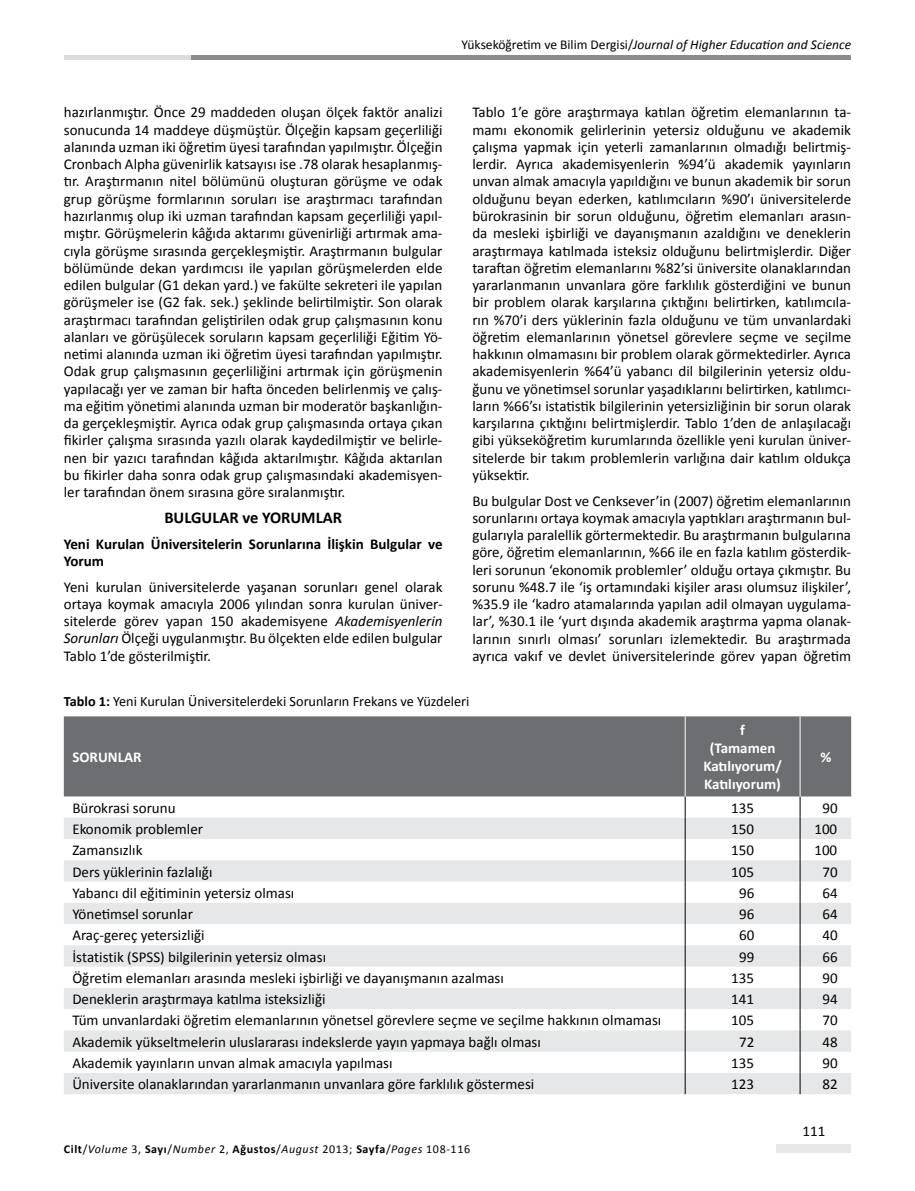
<style>
.page{position:relative;width:915px;height:1191px;background:#fff}
.page>*{position:absolute;margin:0;border:0;box-sizing:border-box;transform-origin:0 0}
.t1{font:700 16.5px "Calibri";color:#000}
.t2{font:15px/17.2px "Calibri";color:#000;text-align:justify}
.t3{font:700 15px/17.2px "Calibri";color:#000}
.t4{font:700 15px/18px "Calibri";color:#fff;text-align:center}
.t5{font:14.25px "Calibri";color:#000}
.t6{font:italic 13.5px "Calibri";color:#000}
.t7{font:italic 12px "Calibri";letter-spacing:.05em;color:#000}
.s1{font-style:normal}
.s2{font-style:italic}
.s3{font-weight:700}
.s4{font-weight:700;font-style:normal}
</style>
<div class="page">
<div style="left:776px;top:1144px;width:74px;height:8px;background:#e6e7e8"></div>
<div style="left:64px;top:55px;width:132px;height:5px;background:#dcddde"></div>
<div style="left:191px;top:55px;width:659px;height:5px;background:#8a8c8e"></div>
<div style="left:64px;top:716px;width:786px;height:80px;background:#6d6e71"></div>
<svg style="left:64px;top:817px;width:786px;height:277px;fill:#e6e7e8"></svg>
<svg style="left:684px;top:796px;width:1px;height:298px"></svg>
<svg style="left:799px;top:796px;width:1px;height:298px"></svg>
<hr style="left:684px;top:716px;width:1px;height:80px;background:#fff">
<hr style="left:799px;top:716px;width:1px;height:80px;background:#fff">
<p class="t6" style="left:461px;top:36px;width:391px"><span class="s1">Yükseköğretim ve Bilim Dergisi/</span>Journal of Higher Education and Science</p>
<p class="t2" style="left:64px;top:104px;width:380px">hazırlanmıştır. Önce 29 maddeden oluşan ölçek faktör analizi sonucunda 14 maddeye düşmüştür. Ölçeğin kapsam geçerliliği alanında uzman iki öğretim üyesi tarafından yapılmıştır. Ölçeğin Cronbach Alpha güvenirlik katsayısı ise .78 olarak hesaplanmış&shy;tır. Araştırmanın nitel bölümünü oluşturan görüşme ve odak grup görüşme formlarının soruları ise araştırmacı tarafından hazırlanmış olup iki uzman tarafından kapsam geçerliliği yapıl&shy;mıştır. Görüşmelerin kâğıda aktarımı güvenirliği artırmak ama&shy;cıyla görüşme sırasında gerçekleşmiştir. Araştırmanın bulgular bölümünde dekan yardımcısı ile yapılan görüşmelerden elde edilen bulgular (G1 dekan yard.) ve fakülte sekreteri ile yapılan görüşmeler ise (G2 fak. sek.) şeklinde belirtilmiştir. Son olarak araştırmacı tarafından geliştirilen odak grup çalışmasının konu alanları ve görüşülecek soruların kapsam geçerliliği Eğitim Yö&shy;netimi alanında uzman iki öğretim üyesi tarafından yapılmıştır.<br>Odak grup çalışmasının geçerliliğini artırmak için görüşmenin yapılacağı yer ve zaman bir hafta önceden belirlenmiş ve çalış&shy;ma eğitim yönetimi alanında uzman bir moderatör başkanlığın&shy;da gerçekleşmiştir. Ayrıca odak grup çalışmasında ortaya çıkan fikirler çalışma sırasında yazılı olarak kaydedilmiştir ve belirle&shy;nen bir yazıcı tarafından kâğıda aktarılmıştır. Kâğıda aktarılan bu fikirler daha sonra odak grup çalışmasındaki akademisyen&shy;ler tarafından önem sırasına göre sıralanmıştır.</p>
<p class="t1" style="left:164px;top:507px;width:117px">BULGULAR ve YORU</p>
<p class="t1" style="left:301px;top:507px;width:41px">MLAR</p>
<p class="t3" style="left:64px;top:535px;width:380px">Yeni Kurulan Üniversitelerin Sorunlarına İlişkin Bulgular ve<br>Yorum</p>
<p class="t2" style="left:64px;top:578px;width:380px">Yeni kurulan üniversitelerde yaşanan sorunları genel olarak ortaya koymak amacıyla 2006 yılından sonra kurulan üniver&shy;sitelerde görev yapan 150 akademisyene <span class="s2">Akademisyenlerin Sorunları</span> Ölçeği uygulanmıştır. Bu ölçekten elde edilen bulgular Tablo 1’de gösterilmiştir.</p>
<p class="t5" style="left:64px;top:692px;width:407px"><span class="s3">Tablo 1:</span> Yeni Kurulan Üniversitelerdeki Sorunların Frekans ve Yüzdeleri</p>
<p class="t2" style="left:472px;top:104px;width:380px">Tablo 1’e göre araştırmaya katılan öğretim elemanlarının ta&shy;mamı ekonomik gelirlerinin yetersiz olduğunu ve akademik çalışma yapmak için yeterli zamanlarının olmadığı belirtmiş&shy;lerdir. Ayrıca akademisyenlerin %94’ü akademik yayınların unvan almak amacıyla yapıldığını ve bunun akademik bir sorun olduğunu beyan ederken, katılımcıların %90’ı üniversitelerde bürokrasinin bir sorun olduğunu, öğretim elemanları arasın&shy;da mesleki işbirliği ve dayanışmanın azaldığını ve deneklerin araştırmaya katılmada isteksiz olduğunu belirtmişlerdir. Diğer taraftan öğretim elemanlarını %82’si üniversite olanaklarından yararlanmanın unvanlara göre farklılık gösterdiğini ve bunun bir problem olarak karşılarına çıktığını belirtirken, katılımcıla&shy;rın %70’i ders yüklerinin fazla olduğunu ve tüm unvanlardaki öğretim elemanlarının yönetsel görevlere seçme ve seçilme hakkının olmamasını bir problem olarak görmektedirler. Ayrıca akademisyenlerin %64’ü yabancı dil bilgilerinin yetersiz oldu&shy;ğunu ve yönetimsel sorunlar yaşadıklarını belirtirken, katılımcı&shy;ların %66’sı istatistik bilgilerinin yetersizliğinin bir sorun olarak karşılarına çıktığını belirtmişlerdir. Tablo 1’den de anlaşılacağı gibi yükseköğretim kurumlarında özellikle yeni kurulan üniver&shy;sitelerde bir takım problemlerin varlığına dair katılım oldukça yüksektir.</p>
<p class="t2" style="left:472px;top:492px;width:380px">Bu bulgular Dost ve Cenksever’in (2007) öğretim elemanlarının sorunlarını ortaya koymak amacıyla yaptıkları araştırmanın bul&shy;gularıyla paralellik görtermektedir. Bu araştırmanın bulgularına göre, öğretim elemanlarının, %66 ile en fazla katılım gösterdik&shy;leri sorunun ‘ekonomik problemler’ olduğu ortaya çıkmıştır. Bu sorunu %48.7 ile ‘iş ortamındaki kişiler arası olumsuz ilişkiler’, %35.9 ile ‘kadro atamalarında yapılan adil olmayan uygulama&shy;lar’, %30.1 ile ‘yurt dışında akademik araştırma yapma olanak&shy;larının sınırlı olması’ sorunları izlemektedir. Bu araştırmada ayrıca vakıf ve devlet üniversitelerinde görev yapan öğretim</p>
<p class="t4" style="left:72px;top:748px;width:18px">SORU</p>
<p class="t4" style="left:108px;top:748px;width:34px">NLAR</p>
<p class="t4" style="left:703px;top:721px;width:80px">f<br>(Tamamen<br>Katılıyorum/<br>Katılıyorum)</p>
<p class="t4" style="left:820px;top:748px;width:12px">%</p>
<p class="t2" style="left:72px;top:799px;width:105px">Bürokrasi sorunu</p>
<p class="t2" style="left:731px;top:799px;width:24px">135</p>
<p class="t2" style="left:822px;top:799px;width:17px">90</p>
<p class="t2" style="left:72px;top:820px;width:132px">Ekonomik problemler</p>
<p class="t2" style="left:731px;top:820px;width:24px">150</p>
<p class="t2" style="left:814px;top:820px;width:24px">100</p>
<p class="t2" style="left:72px;top:841px;width:72px">Zamansızlık</p>
<p class="t2" style="left:731px;top:841px;width:24px">150</p>
<p class="t2" style="left:814px;top:841px;width:24px">100</p>
<p class="t2" style="left:72px;top:863px;width:141px">Ders yüklerinin fazlalığı</p>
<p class="t2" style="left:731px;top:863px;width:24px">105</p>
<p class="t2" style="left:822px;top:863px;width:17px">70</p>
<p class="t2" style="left:72px;top:884px;width:223px">Yabancı dil eğitiminin yetersiz olması</p>
<p class="t2" style="left:739px;top:884px;width:17px">96</p>
<p class="t2" style="left:822px;top:884px;width:17px">64</p>
<p class="t2" style="left:72px;top:905px;width:122px">Yönetimsel sorunlar</p>
<p class="t2" style="left:739px;top:905px;width:17px">96</p>
<p class="t2" style="left:822px;top:905px;width:17px">64</p>
<p class="t2" style="left:72px;top:926px;width:134px">Araç-gereç yetersizliği</p>
<p class="t2" style="left:739px;top:926px;width:17px">60</p>
<p class="t2" style="left:822px;top:926px;width:17px">40</p>
<p class="t2" style="left:72px;top:948px;width:255px">İstatistik (SPSS) bilgilerinin yetersiz olması</p>
<p class="t2" style="left:739px;top:948px;width:17px">99</p>
<p class="t2" style="left:822px;top:948px;width:17px">66</p>
<p class="t2" style="left:72px;top:969px;width:433px">Öğretim elemanları arasında mesleki işbirliği ve dayanışmanın azalması</p>
<p class="t2" style="left:731px;top:969px;width:24px">135</p>
<p class="t2" style="left:822px;top:969px;width:17px">90</p>
<p class="t2" style="left:72px;top:990px;width:255px">Deneklerin araştırmaya katılma isteksizliği</p>
<p class="t2" style="left:731px;top:990px;width:24px">141</p>
<p class="t2" style="left:822px;top:990px;width:17px">94</p>
<p class="t2" style="left:72px;top:1011px;width:590px">Tüm unvanlardaki öğretim elemanlarının yönetsel görevlere seçme ve seçilme hakkının olmaması</p>
<p class="t2" style="left:731px;top:1011px;width:24px">105</p>
<p class="t2" style="left:822px;top:1011px;width:17px">70</p>
<p class="t2" style="left:72px;top:1033px;width:470px">Akademik yükseltmelerin uluslararası indekslerde yayın yapmaya bağlı olması</p>
<p class="t2" style="left:739px;top:1033px;width:17px">72</p>
<p class="t2" style="left:822px;top:1033px;width:17px">48</p>
<p class="t2" style="left:72px;top:1054px;width:321px">Akademik yayınların unvan almak amacıyla yapılması</p>
<p class="t2" style="left:731px;top:1054px;width:24px">135</p>
<p class="t2" style="left:822px;top:1054px;width:17px">90</p>
<p class="t2" style="left:72px;top:1075px;width:463px">Üniversite olanaklarından yararlanmanın unvanlara göre farklılık göstermesi</p>
<p class="t2" style="left:731px;top:1075px;width:24px">123</p>
<p class="t2" style="left:822px;top:1075px;width:17px">82</p>
<p class="t7" style="left:64px;top:1140px;width:407px"><span class="s4">Cilt</span><span class="s1">/</span>Volume <span class="s1">3,</span> <span class="s4">Sayı</span><span class="s1">/</span>Number <span class="s1">2,</span> <span class="s4">Ağustos</span><span class="s1">/</span>August <span class="s1">2013;</span> <span class="s4">Sayfa</span><span class="s1">/</span>Pages <span class="s1">108-116</span></p>
<p class="t2" style="left:802px;top:1122px;width:24px">111</p>
</div>
